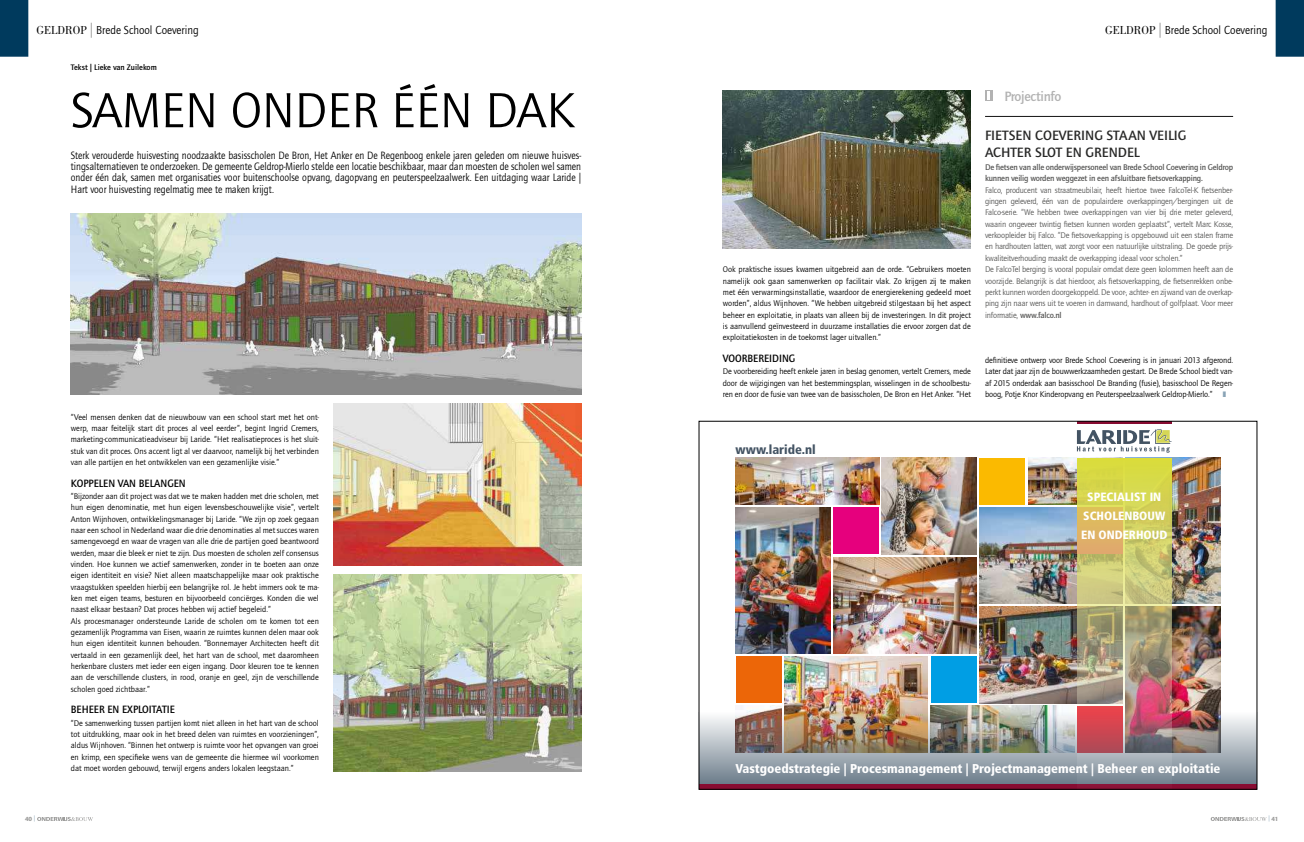
<style>
.page{position:relative;width:1304px;height:842px;background:#fff}
.page>*{position:absolute;margin:0;border:0;box-sizing:border-box;transform-origin:0 0}
.t1{font:51px "Quay Sans ITC Std";color:#000}
.t2{font:500 14px/17px "Quay Sans ITC Std";color:#282827}
.t3{font:500 14px "Quay Sans ITC Std";letter-spacing:-.02em;color:#b2b2b2}
.t4{font:900 condensed 12.8px "Frutiger";color:#fff}
.t5{font:900 condensed 12.8px "Frutiger";color:#435363}
.t6{font:12px "Quay Sans ITC Std";color:#000;scale:.95 1}
.t7{font:900 condensed 12px/18.7px "Frutiger";color:#fff;text-align:center}
.t8{font:11px/11.3px "Quay Sans ITC Std";color:#000;text-align:justify;scale:.9 1}
.t9{font:500 11px "Quay Sans ITC Std";color:#000;scale:.95 1}
.t10{font:8.5px/11.3px "Quay Sans ITC Std";color:#000;text-align:justify}
.t11{font:8.5px/11.3px "Quay Sans ITC Std";letter-spacing:-.02em;color:#575756}
.t12{font:500 8.5px/11.3px "Quay Sans ITC Std";letter-spacing:-.02em;color:#575756}
.t13{font:500 8.2px "Quay Sans ITC Std";color:#000}
.t14{font:900 6.2px "Quay Sans ITC Std";color:#9d9d9c}
.s1{font-family:"Bodoni Std"}
.s2{font-size:15px;color:#9d9d9c}
.s3{font-weight:500}
.s4{color:#89a4b6}
.s5{font-weight:400;color:#89a4b6}
</style>
<div class="page">
<svg style="left:1211px;top:817px;width:56px;height:4px"></svg>
<svg style="left:37px;top:817px;width:56px;height:4px"></svg>
<img style="left:833px;top:557px;width:144px;height:96px">
<img style="left:784px;top:656px;width:144px;height:56px">
<img style="left:1172px;top:607px;width:48px;height:105px">
<img style="left:882px;top:458px;width:95px;height:96px">
<img style="left:736px;top:507px;width:94px;height:146px">
<img style="left:741px;top:706px;width:41px;height:6px">
<img style="left:1172px;top:458px;width:48px;height:146px">
<img style="left:979px;top:507px;width:98px;height:97px">
<img style="left:931px;top:706px;width:126px;height:6px">
<div style="left:736px;top:656px;width:46px;height:47px;background:#ec6608"></div>
<div style="left:833px;top:507px;width:46px;height:47px;background:#e6007d"></div>
<div style="left:931px;top:656px;width:46px;height:47px;background:#009ee4"></div>
<div style="left:979px;top:458px;width:46px;height:47px;background:#fbba00"></div>
<img style="left:979px;top:607px;width:98px;height:96px">
<img style="left:1028px;top:458px;width:49px;height:47px">
<img style="left:736px;top:458px;width:143px;height:47px">
<img style="left:701px;top:712px;width:554px;height:72px">
<div style="left:699px;top:784px;width:558px;height:5px;background:#880c32"></div>
<svg style="left:1077px;top:719px;width:95px;height:65px"></svg>
<img style="left:1077px;top:458px;width:95px;height:261px">
<svg style="left:1077px;top:429px;width:95px;height:24px"></svg>
<hr style="left:1077px;top:421px;width:95px;height:3px;background:#880c32">
<div style="left:1276px;top:0;width:28px;height:57px;background:#003a5d"></div>
<div style="left:0;top:0;width:28px;height:57px;background:#003a5d"></div>
<hr style="left:985px;top:116px;width:248px;height:1px;background:#121212">
<svg style="left:985px;top:91px;width:7px;height:10px"></svg>
<svg style="left:988px;top:92px;width:2px;height:8px"></svg>
<img style="left:723px;top:91px;width:248px;height:157px">
<img style="left:333px;top:574px;width:248px;height:197px">
<img style="left:71px;top:213px;width:510px;height:181px">
<img style="left:333px;top:404px;width:248px;height:161px">
<h3 class="t6" style="left:37px;top:24px;width:172px"><span class="s1">GELDROP</span> <span class="s2">|</span> Brede School Coevering</h3>
<h3 class="t6" style="left:1105px;top:24px;width:172px"><span class="s1">GELDROP</span> <span class="s2">|</span> Brede School Coevering</h3>
<p class="t13" style="left:71px;top:64px;width:87px">Tekst | Lieke van Zuilekom</p>
<h1 class="t1" style="left:71px;top:84px;width:505px">SAMEN ONDER ÉÉN DAK</h1>
<p class="t8" style="left:71px;top:150px;width:568px">Sterk verouderde huisvesting noodzaakte basisscholen De Bron, Het Anker en De Regenboog enkele jaren geleden om nieuwe huisves&shy;tingsalternatieven te onderzoeken. De gemeente Geldrop-Mierlo stelde een locatie beschikbaar, maar dan moesten de scholen wel samen onder één dak, samen met organisaties voor buitenschoolse opvang, dagopvang en peuterspeelzaalwerk. Een uitdaging waar Laride | Hart voor huisvesting regelmatig mee te maken krijgt.</p>
<p class="t10" style="left:71px;top:411px;width:250px">“Veel mensen denken dat de nieuwbouw van een school start met het ont&shy;werp, maar feitelijk start dit proces al veel eerder”, begint Ingrid Cremers, marketing-communicatieadviseur bij Laride. “Het realisatieproces is het sluit&shy;stuk van dit proces. Ons accent ligt al ver daarvoor, namelijk bij het verbinden van alle partijen en het ontwikkelen van een gezamenlijke visie.”</p>
<p class="t9" style="left:71px;top:478px;width:122px">KOPPELEN VAN BELANGEN</p>
<p class="t10" style="left:71px;top:491px;width:250px;text-align:left">“Bijzonder aan dit project was dat we te maken hadden met drie scholen, met hun eigen denominatie, met hun eigen levensbeschouwelijke visie”, vertelt Anton Wijnhoven, ontwikkelingsmanager bij Laride. “We zijn op zoek gegaan naar een school in Nederland waar die drie denominaties al met succes waren samengevoegd en waar de vragen van alle drie de partijen goed beantwoord werden, maar die bleek er niet te zijn. Dus moesten de scholen zelf consensus vinden. Hoe kunnen we actief samenwerken, zonder in te boeten aan onze eigen identiteit en visie? Niet alleen maatschappelijke maar ook praktische vraagstukken speelden hierbij een belangrijke rol. Je hebt immers ook te ma&shy;ken met eigen teams, besturen en bijvoorbeeld conciërges. Konden die wel naast elkaar bestaan? Dat proces hebben wij actief begeleid.”<br>Als procesmanager ondersteunde Laride de scholen om te komen tot een gezamenlijk Programma van Eisen, waarin ze ruimtes kunnen delen maar ook hun eigen identiteit kunnen behouden. “Bonnemayer Architecten heeft dit vertaald in een gezamenlijk deel, het hart van de school, met daaromheen herkenbare clusters met ieder een eigen ingang. Door kleuren toe te kennen aan de verschillende clusters, in rood, oranje en geel, zijn de verschillende scholen goed zichtbaar.”</p>
<p class="t9" style="left:71px;top:705px;width:111px">BEHEER EN EXPLOITATIE</p>
<p class="t10" style="left:71px;top:717px;width:250px">“De samenwerking tussen partijen komt niet alleen in het hart van de school tot uitdrukking, maar ook in het breed delen van ruimtes en voorzieningen”, aldus Wijnhoven. “Binnen het ontwerp is ruimte voor het opvangen van groei en krimp, een specifieke wens van de gemeente die hiermee wil voorkomen dat moet worden gebouwd, terwijl ergens anders lokalen leegstaan.”</p>
<h2 class="t3" style="left:1004px;top:90px;width:59px">Projectinfo</h2>
<h2 class="t2" style="left:985px;top:128px;width:203px">FIETSEN COEVERING STAAN VEILIG<br>ACHTER SLOT EN GRENDEL</h2>
<p class="t12" style="left:985px;top:162px;width:250px">De fietsen van alle onderwijspersoneel van Brede School Coevering in Geldrop kunnen veilig worden weggezet in een afsluitbare fietsoverkapping.</p>
<p class="t11" style="left:985px;top:185px;width:250px">Falco, producent van straatmeubilair, heeft hiertoe twee FalcoTel-K fietsenber&shy;gingen geleverd, één van de populairdere overkappingen/bergingen uit de Falco-serie. “We hebben twee overkappingen van vier bij drie meter geleverd, waarin ongeveer twintig fietsen kunnen worden geplaatst”, vertelt Marc Kosse, verkoopleider bij Falco. “De fietsoverkapping is opgebouwd uit een stalen frame en hardhouten latten, wat zorgt voor een natuurlijke uitstraling. De goede prijs&shy;kwaliteitverhouding maakt de overkapping ideaal voor scholen.”<br>De FalcoTel berging is vooral populair omdat deze geen kolommen heeft aan de voorzijde. Belangrijk is dat hierdoor, als fietsoverkapping, de fietsenrekken onbe&shy;perkt kunnen worden doorgekoppeld. De voor-, achter- en zijwand van de overkap&shy;ping zijn naar wens uit te voeren in damwand, hardhout of golfplaat. Voor meer informatie, <span class="s3">www.falco.nl</span></p>
<p class="t10" style="left:723px;top:264px;width:250px">Ook praktische issues kwamen uitgebreid aan de orde. “Gebruikers moeten namelijk ook gaan samenwerken op facilitair vlak. Zo krijgen zij te maken met één verwarmingsinstallatie, waardoor de energierekening gedeeld moet worden”, aldus Wijnhoven. “We hebben uitgebreid stilgestaan bij het aspect beheer en exploitatie, in plaats van alleen bij de investeringen. In dit project is aanvullend geïnvesteerd in duurzame installaties die ervoor zorgen dat de exploitatiekosten in de toekomst lager uitvallen.”</p>
<p class="t9" style="left:723px;top:354px;width:78px">VOORBEREIDING</p>
<p class="t10" style="left:723px;top:366px;width:250px">De voorbereiding heeft enkele jaren in beslag genomen, vertelt Cremers, mede door de wijzigingen van het bestemmingsplan, wisselingen in de schoolbestu&shy;ren en door de fusie van twee van de basisscholen, De Bron en Het Anker. “Het</p>
<p class="t10" style="left:985px;top:355px;width:250px">definitieve ontwerp voor Brede School Coevering is in januari 2013 afgerond.<br>Later dat jaar zijn de bouwwerkzaamheden gestart. De Brede School biedt van&shy;af 2015 onderdak aan basisschool De Branding (fusie), basisschool De Regen&shy;boog, Potje Knor Kinderopvang en Peuterspeelzaalwerk Geldrop-Mierlo.” <span class="s4">❚</span></p>
<h3 class="t5" style="left:736px;top:445px;width:82px">www.laride.nl</h3>
<h3 class="t7" style="left:1081px;top:489px;width:88px">SPECIALIST IN<br>SCHOLENBOUW<br>EN ONDERHOUD</h3>
<h3 class="t4" style="left:735px;top:763px;width:487px">Vastgoedstrategie | Procesmanagement | Projectmanagement | Beheer en exploitatie</h3>
<p class="t14" style="left:25px;top:815px;width:12px">40 <span class="s5">|</span></p>
<p class="t14" style="left:1268px;top:815px;width:11px"><span class="s5">|</span> 41</p>
</div>
